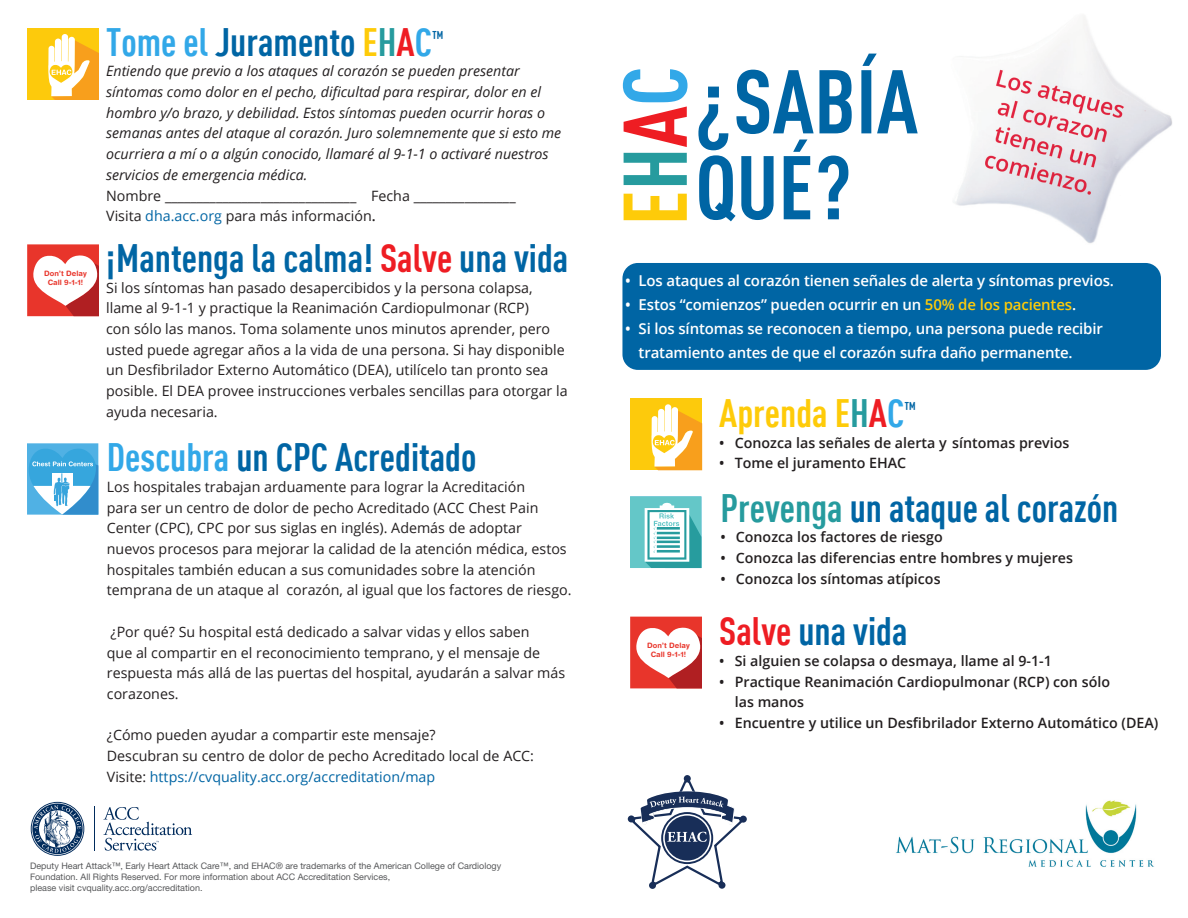
<style>
.page{position:relative;width:1188px;height:918px;background:#fff}
.page>*{position:absolute;margin:0;border:0;box-sizing:border-box;transform-origin:0 0}
.Default{font:700 88.8px "DIN Cond";color:#0065a4}
.Default-2{font:700 88.8px "DIN Cond";color:#fecb09}
.Default-3{font:700 38.85px "DIN Cond";color:#0065a4}
.Default-4{font:700 38.85px "DIN Cond";color:#fecb09}
.Default-5{font:600 15px/24px "Open Sans";letter-spacing:-.01em;color:#fff}
.Default-6{font:14.25px/20.7px "Open Sans";color:#231f20}
.Default-7{font:italic 14.25px/20.7px "Open Sans";color:#231f20}
.Default-8{font:600 14.25px/20.7px "Open Sans";color:#231f20}
.Default-9{font:14.25px "Open Sans";color:#0065a4}
.t1{font:9px/10.8px "Helvetica Neue LT Std";color:#57585a}
.t2{font:700 7.5px/8.9px "Helvetica Rounded LT Std";color:#e8352b;text-align:center}
.s1{color:#32a8e8}
.s2{color:#fecb09}
.s3{color:#269b9e}
.s4{color:#ee1d23}
.s5{color:#0065a4}
.s6{font-weight:600}
.s7{color:#231f20}
</style>
<div class="page">
<img style="left:954px;top:17px;width:218px;height:226px">
<div style="left:622px;top:263px;width:539px;height:107px;background:#0065a4;border-radius:15px"></div>
<div style="left:630px;top:398px;width:72px;height:72px;background:#fdca0c"></div>
<svg style="left:651px;top:404px;width:51px;height:66px"></svg>
<div style="left:27px;top:28px;width:72px;height:72px;background:#fdca0c"></div>
<svg style="left:48px;top:34px;width:51px;height:66px"></svg>
<div style="left:630px;top:496px;width:72px;height:72px;background:#64c7c8"></div>
<svg style="left:644px;top:502px;width:57px;height:67px"></svg>
<div style="left:630px;top:617px;width:72px;height:71px;background:#e8352b"></div>
<svg style="left:636px;top:627px;width:66px;height:61px"></svg>
<div style="left:648px;top:642px;width:42px;height:7px;background:#fff"></div>
<div style="left:651px;top:651px;width:35px;height:6px;background:#fff"></div>
<div style="left:27px;top:244px;width:72px;height:72px;background:#e8352b"></div>
<svg style="left:33px;top:255px;width:66px;height:61px"></svg>
<div style="left:45px;top:270px;width:42px;height:7px;background:#fff"></div>
<div style="left:48px;top:279px;width:35px;height:6px;background:#fff"></div>
<div style="left:684px;top:775px;width:7px;height:7px;background:#182e58;border-radius:50%"></div>
<div style="left:740px;top:816px;width:7px;height:7px;background:#182e58;border-radius:50%"></div>
<div style="left:628px;top:815px;width:7px;height:7px;background:#182e58;border-radius:50%"></div>
<div style="left:649px;top:882px;width:7px;height:7px;background:#182e58;border-radius:50%"></div>
<div style="left:719px;top:882px;width:6px;height:7px;background:#182e58;border-radius:50%"></div>
<svg style="left:631px;top:780px;width:113px;height:107px"></svg>
<hr style="left:94px;top:807px;width:1px;height:44px;background:#002b5c">
<svg style="left:31px;top:802px;width:53px;height:54px"></svg>
<svg style="left:103px;top:807px;width:89px;height:44px"></svg>
<div style="left:27px;top:443px;width:71px;height:72px;background:#50b1e4"></div>
<svg style="left:29px;top:449px;width:69px;height:66px"></svg>
<img style="left:896px;top:800px;width:258px;height:67px">
<p class="t2" style="left:44px;top:268px;width:44px">Don’t Delay<br>Call 9-1-1!</p>
<p class="Default-3" style="left:106px;top:18px;width:339px"><span class="s1">Tome el</span> Juramento <span class="s2">E</span><span class="s3">H</span><span class="s4">A</span><span class="s1">C</span><sup>™</sup></p>
<p class="Default-7" style="left:106px;top:60px;width:457px">Entiendo que previo a los ataques al corazón se pueden presentar síntomas como dolor en el pecho, dificultad para respirar, dolor en el hombro y/o brazo, y debilidad. Estos síntomas pueden ocurrir horas o semanas antes del ataque al corazón. Juro solemnemente que si esto me ocurriera a mí o a algún conocido, llamaré al 9-1-1 o activaré nuestros servicios de emergencia médica.</p>
<p class="Default-6" style="left:106px;top:185px;width:411px">Nombre ______________________________ Fecha ________________</p>
<p class="Default-6" style="left:106px;top:205px;width:271px">Visita <span class="s5">dha.acc.org</span> para más información<span class="s6">.</span></p>
<p class="Default-3" style="left:106px;top:234px;width:464px">¡Mantenga la calma! <span class="s4">Salve</span> una vida</p>
<p class="Default-6" style="left:106px;top:277px;width:463px">Si los síntomas han pasado desapercibidos y la persona colapsa, llame al 9-1-1 y practique la Reanimación Cardiopulmonar (RCP)<br>con sólo las manos. Toma solamente unos minutos aprender, pero usted puede agregar años a la vida de una persona. Si hay disponible un Desfibrilador Externo Automático (DEA), utilícelo tan pronto sea posible. El DEA provee instrucciones verbales sencillas para otorgar la ayuda necesaria.</p>
<p class="Default-3" style="left:107px;top:434px;width:371px"><span class="s1">Descubra</span> un CPC Acreditado</p>
<p class="Default-6" style="left:107px;top:476px;width:466px">Los hospitales trabajan arduamente para lograr la Acreditación<br>para ser un centro de dolor de pecho Acreditado (ACC Chest Pain Center (CPC), CPC por sus siglas en inglés). Además de adoptar nuevos procesos para mejorar la calidad de la atención médica, estos hospitales también educan a sus comunidades sobre la atención temprana de un ataque al corazón, al igual que los factores de riesgo.</p>
<p class="Default-6" style="left:107px;top:621px;width:460px">¿Por qué? Su hospital está dedicado a salvar vidas y ellos saben<br>que al compartir en el reconocimiento temprano, y el mensaje de respuesta más allá de las puertas del hospital, ayudarán a salvar más corazones.</p>
<p class="Default-6" style="left:107px;top:725px;width:330px">¿Cómo pueden ayudar a compartir este mensaje?</p>
<p class="Default-6" style="left:107px;top:745px;width:429px">Descubran su centro de dolor de pecho Acreditado local de ACC:</p>
<p class="Default-9" style="left:107px;top:767px;width:330px"><span class="s7">Visite:</span> https://cvquality.acc.org/accreditation/map</p>
<p class="t1" style="left:30px;top:860px;width:473px">Deputy Heart Attack™, Early Heart Attack Care™, and EHAC® are trademarks of the American College of Cardiology<br>Foundation. All Rights Reserved. For more information about ACC Accreditation Services,<br>please visit cvquality.acc.org/accreditation.</p>
<p class="Default-2" style="left:601px;top:226px;width:161px;rotate:-90deg">E<span class="s3">H</span><span class="s4">A</span><span class="s1">C</span></p>
<p class="Default" style="left:696px;top:48px;width:224px">¿SABÍA</p>
<p class="Default" style="left:696px;top:134px;width:157px">QUÉ?</p>
<p class="Default-5" style="left:625px;top:268px;width:490px">• Los ataques al corazón tienen señales de alerta y síntomas previos.</p>
<p class="Default-5" style="left:625px;top:292px;width:452px">• Estos “comienzos” pueden ocurrir en un <span class="s2">50% de los pacientes</span>.</p>
<p class="Default-5" style="left:639px;top:316px;width:466px;text-indent:-14px">• Si los síntomas se reconocen a tiempo, una persona puede recibir tratamiento antes de que el corazón sufra daño permanente.</p>
<p class="t2" style="left:647px;top:641px;width:44px">Don’t Delay<br>Call 9-1-1!</p>
<p class="Default-4" style="left:719px;top:389px;width:198px">Aprenda E<span class="s3">H</span><span class="s4">A</span><span class="s1">C</span><sup>™</sup></p>
<p class="Default-8" style="left:719px;top:432px;width:352px">• Conozca las señales de alerta y síntomas previos</p>
<p class="Default-8" style="left:719px;top:452px;width:189px">• Tome el juramento EHAC</p>
<p class="Default-3" style="left:720px;top:484px;width:400px"><span class="s3">Prevenga</span> un ataque al corazón</p>
<p class="Default-8" style="left:720px;top:527px;width:224px">• Conozca los factores de riesgo</p>
<p class="Default-8" style="left:720px;top:547px;width:354px">• Conozca las diferencias entre hombres y mujeres</p>
<p class="Default-8" style="left:720px;top:568px;width:222px">• Conozca los síntomas atípicos</p>
<p class="Default-3" style="left:719px;top:608px;width:190px"><span class="s4">Salve</span> una vida</p>
<p class="Default-8" style="left:719px;top:650px;width:334px">• Si alguien se colapsa o desmaya, llame al 9-1-1</p>
<p class="Default-8" style="left:735px;top:671px;width:377px;text-indent:-16px">• Practique Reanimación Cardiopulmonar (RCP) con sólo las manos</p>
<p class="Default-8" style="left:719px;top:712px;width:441px">• Encuentre y utilice un Desfibrilador Externo Automático (DEA)</p>
</div>
